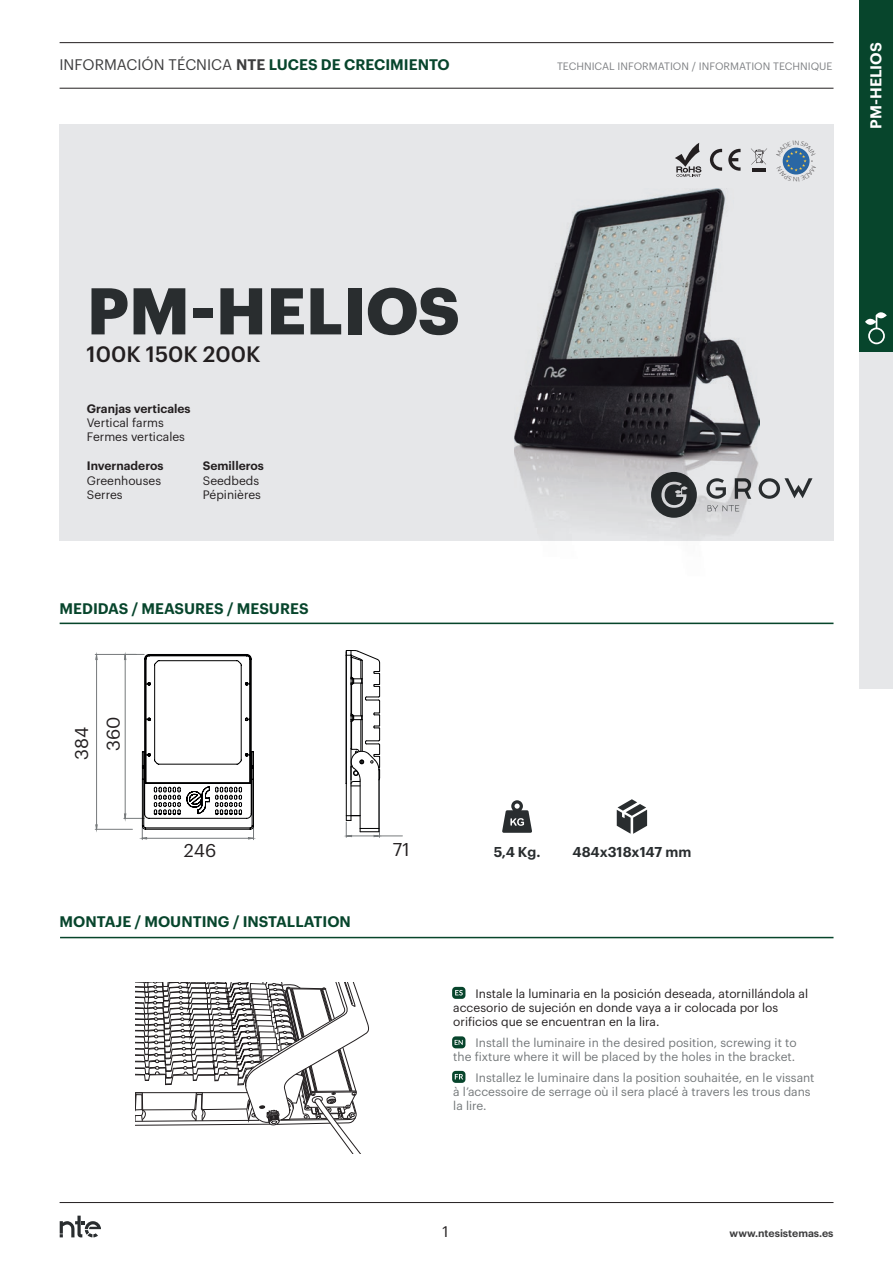
<style>
.page{position:relative;width:893px;height:1263px;background:#fff}
.page>*{position:absolute;margin:0;border:0;box-sizing:border-box;transform-origin:0 0}
.t1{font:700 64.5px "Graphik";color:#292d2f}
.t2{font:500 21.75px "Graphik";color:#231f20}
.t3{font:18.15px/31.7px "Graphik";color:#231f20;text-align:center}
.t4{font:600 15.45px "Graphik";color:#fff}
.t5{font:600 15px "Graphik";color:#07452c}
.t6{font:15px "Graphik";color:#3e3e3f}
.t7{font:15px "Graphik";color:#231f20}
.t8{font:600 13.95px "Graphik";color:#292d2f}
.t9{font:12px/14.4px "Graphik";color:#74787a;text-align:right}
.t10{font:12px/14.4px "Graphik";color:#231f20}
.t11{font:600 12px "Graphik";color:#231f20}
.t12{font:10.5px "Graphik";color:#808285}
.t13{font:600 10.5px "Graphik";color:#3e3e3f}
.s1{font-weight:600}
.s2{font-weight:600;color:#07452c}
</style>
<div class="page">
<div style="left:59px;top:124px;width:774px;height:417px;background:#e6e7e9"></div>
<hr style="left:60px;top:42px;width:773px;height:1px;background:#231f20">
<hr style="left:60px;top:88px;width:773px;height:1px;background:#231f20">
<svg style="left:710px;top:149px;width:12px;height:22px"></svg>
<svg style="left:728px;top:149px;width:13px;height:22px"></svg>
<svg style="left:675px;top:143px;width:26px;height:34px"></svg>
<svg style="left:751px;top:148px;width:16px;height:17px"></svg>
<hr style="left:752px;top:168px;width:14px;height:3px;background:#231f20">
<svg style="left:60px;top:1215px;width:41px;height:22px"></svg>
<hr style="left:60px;top:1202px;width:773px;height:1px;background:#231f20">
<div style="left:859px;top:337px;width:34px;height:352px;background:#e6e7e9"></div>
<div style="left:859px;top:0;width:34px;height:351px;background:#07452c"></div>
<svg style="left:759px;top:478px;width:53px;height:21px"></svg>
<hr style="left:60px;top:623px;width:773px;height:1px;background:#07452b">
<svg style="left:95px;top:654px;width:159px;height:186px"></svg>
<hr style="left:379px;top:770px;width:1px;height:58px;background:#000001">
<hr style="left:360px;top:780px;width:1px;height:48px;background:#000001">
<hr style="left:346px;top:655px;width:1px;height:161px;background:#000001">
<hr style="left:351px;top:720px;width:1px;height:96px;background:#000001">
<svg style="left:346px;top:815px;width:56px;height:22px"></svg>
<svg style="left:346px;top:650px;width:34px;height:136px"></svg>
<hr style="left:362px;top:720px;width:1px;height:31px;background:#000001">
<svg style="left:617px;top:799px;width:30px;height:35px"></svg>
<svg style="left:502px;top:800px;width:30px;height:33px"></svg>
<svg style="left:865px;top:312px;width:22px;height:32px"></svg>
<img style="left:515px;top:189px;width:244px;height:346px">
<hr style="left:60px;top:937px;width:773px;height:1px;background:#07452b">
<div style="left:452px;top:987px;width:13px;height:12px;background:#07452c;border-radius:4px"></div>
<svg style="left:455px;top:990px;width:8px;height:5px"></svg>
<svg style="left:452px;top:1071px;width:13px;height:12px"></svg>
<svg style="left:455px;top:1074px;width:8px;height:5px"></svg>
<div style="left:452px;top:1036px;width:13px;height:12px;background:#07452c;border-radius:4px"></div>
<svg style="left:455px;top:1040px;width:8px;height:5px"></svg>
<svg style="left:136px;top:982px;width:233px;height:172px"></svg>
<svg style="left:782px;top:147px;width:31px;height:28px"></svg>
<p class="t6" style="left:59px;top:54px;width:392px">INFORMACIÓN TÉCNICA <span class="s1">NTE</span> <span class="s2">LUCES DE CRECIMIENTO</span></p>
<p class="t12" style="left:557px;top:58px;width:277px">TECHNICAL INFORMATION / INFORMATION TECHNIQUE</p>
<p class="t4" style="left:864px;top:129px;width:88px;rotate:-90deg">PM-HELIOS</p>
<h1 class="t1" style="left:87px;top:261px;width:374px">PM-HELIOS</h1>
<h2 class="t2" style="left:87px;top:337px;width:175px">100K 150K 200K</h2>
<p class="t11" style="left:87px;top:399px;width:105px">Granjas verticales</p>
<p class="t10" style="left:87px;top:414px;width:100px">Vertical farms<br>Fermes verticales</p>
<p class="t11" style="left:87px;top:457px;width:78px">Invernaderos</p>
<p class="t10" style="left:87px;top:472px;width:76px">Greenhouses<br>Serres</p>
<p class="t11" style="left:203px;top:457px;width:63px">Semilleros</p>
<p class="t10" style="left:203px;top:472px;width:60px">Seedbeds<br>Pépinières</p>
<p class="t5" style="left:60px;top:597px;width:251px">MEDIDAS / MEASURES / MESURES</p>
<h3 class="t3" style="left:64px;top:760px;width:45px;rotate:-90deg">384<br>360</h3>
<h3 class="t3" style="left:184px;top:833px;width:34px">246</h3>
<h3 class="t3" style="left:393px;top:832px;width:18px">71</h3>
<p class="t8" style="left:494px;top:841px;width:48px">5,4 Kg.</p>
<p class="t8" style="left:573px;top:841px;width:120px">484x318x147 mm</p>
<p class="t5" style="left:60px;top:909px;width:293px">MONTAJE / MOUNTING / INSTALLATION</p>
<p class="t10" style="left:453px;top:985px;width:356px;text-indent:22px">Instale la luminaria en la posición deseada, atornillándola al accesorio de sujeción en donde vaya a ir colocada por los orificios que se encuentran en la lira.</p>
<p class="t9" style="left:453px;top:1034px;width:345px">Install the luminaire in the desired position, screwing it to<br>the fixture where it will be placed by the holes in the bracket.</p>
<p class="t9" style="left:453px;top:1069px;width:363px;text-align:left;text-indent:22px">Installez le luminaire dans la position souhaitée, en le vissant à l’accessoire de serrage où il sera placé à travers les trous dans la lire.</p>
<p class="t7" style="left:443px;top:1220px;width:7px">1</p>
<p class="t13" style="left:730px;top:1225px;width:105px">www.ntesistemas.es</p>
</div>
